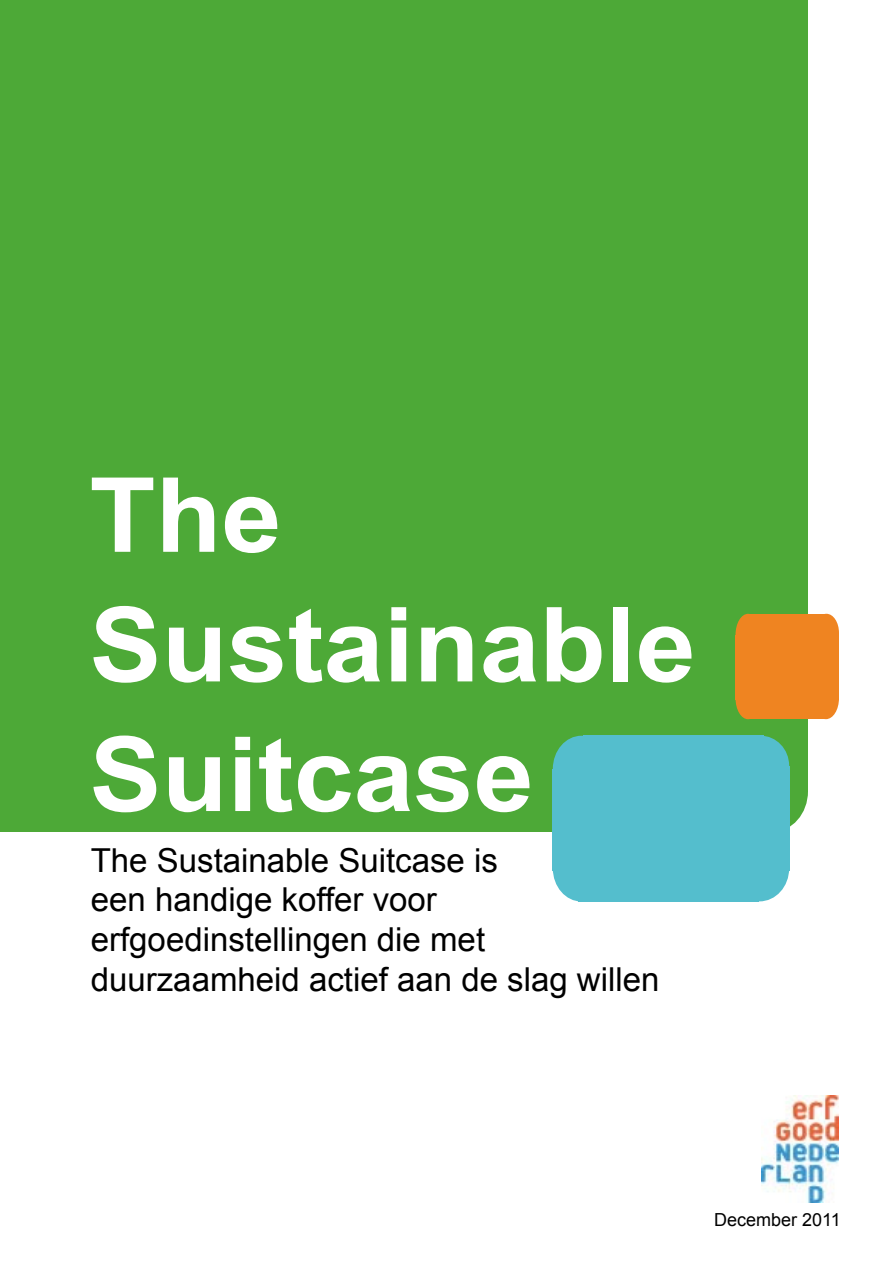
<style>
.page{position:relative;width:893px;height:1263px;background:#fff}
.page>*{position:absolute;margin:0;border:0;box-sizing:border-box;transform-origin:0 0}
.t1{font:700 103.65px/129.6px "Arial";color:#fff;scale:1.04 1}
.t2{font:33px/39.6px "Arial";color:#000}
.t3{font:18px "Arial";color:#000}
</style>
<div class="page">
<div style="left:0;top:0;width:808px;height:792px;background:#4da937"></div>
<div style="left:0;top:772px;width:773px;height:60px;background:#4da937"></div>
<div style="left:736px;top:750px;width:72px;height:82px;background:#4da937;border-radius:50%"></div>
<div style="left:553px;top:769px;width:194px;height:101px;background:#54becd"></div>
<div style="left:583px;top:736px;width:180px;height:51px;background:#54becd"></div>
<div style="left:553px;top:736px;width:57px;height:66px;background:#54becd;border-radius:50%"></div>
<div style="left:732px;top:736px;width:57px;height:60px;background:#54becd;border-radius:50%"></div>
<div style="left:741px;top:766px;width:48px;height:104px;background:#54becd"></div>
<div style="left:579px;top:850px;width:180px;height:51px;background:#54becd"></div>
<div style="left:730px;top:835px;width:59px;height:66px;background:#54becd;border-radius:50%"></div>
<div style="left:553px;top:835px;width:57px;height:66px;background:#54becd;border-radius:50%"></div>
<div style="left:735px;top:635px;width:85px;height:64px;background:#ef8421"></div>
<div style="left:749px;top:614px;width:79px;height:32px;background:#ef8421"></div>
<div style="left:735px;top:614px;width:26px;height:42px;background:#ef8421;border-radius:50%"></div>
<div style="left:814px;top:614px;width:25px;height:38px;background:#ef8421;border-radius:50%"></div>
<div style="left:818px;top:633px;width:21px;height:66px;background:#ef8421"></div>
<div style="left:747px;top:687px;width:79px;height:32px;background:#ef8421"></div>
<div style="left:813px;top:677px;width:26px;height:42px;background:#ef8421;border-radius:50%"></div>
<div style="left:735px;top:677px;width:26px;height:42px;background:#ef8421;border-radius:50%"></div>
<img style="left:761px;top:1096px;width:77px;height:106px">
<h1 class="t1" style="left:90px;top:454px;width:584px">The<br>Sustainable<br>Suitcase</h1>
<p class="t2" style="left:91px;top:841px;width:570px">The Sustainable Suitcase is<br>een handige koffer voor erfgoedinstellingen die met duurzaamheid actief aan de slag willen</p>
<p class="t3" style="left:714px;top:1208px;width:128px">December 2011</p>
</div>
